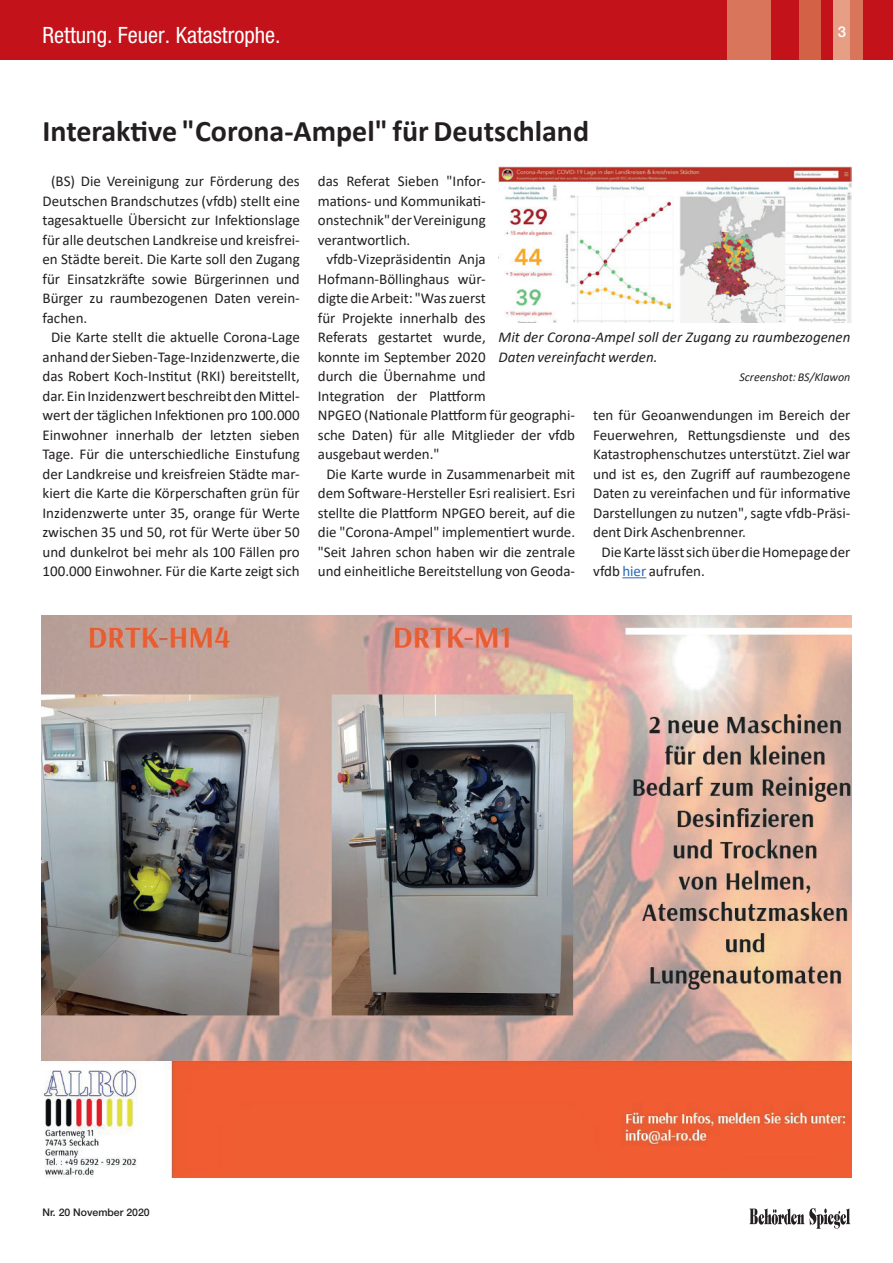
<style>
.page{position:relative;width:893px;height:1263px;background:#fff}
.page>*{position:absolute;margin:0;border:0;box-sizing:border-box;transform-origin:0 0}
.t1{font:700 30px "Calibri";color:#231f20}
.t2{font:condensed 22.5px "Helvetica Neue";color:#fff}
.t3{font:15px "Calibri";color:#231f20}
.t4{font:italic 15px/19.5px "Calibri";color:#231f20}
.t5{font:500 15px "Helvetica Neue";color:#fff}
.t6{font:italic 12px "Calibri";color:#231f20}
.t7{font:500 10.5px "Helvetica Neue";color:#231f20}
.s1{color:#2a68b3}
</style>
<div class="page">
<div style="left:0;top:0;width:893px;height:60px;background:#c4121a"></div>
<div style="left:799px;top:0;width:21px;height:60px;background:#d36146"></div>
<div style="left:727px;top:0;width:43px;height:60px;background:#d9755a"></div>
<div style="left:833px;top:0;width:24px;height:60px;background:#e69e85"></div>
<div style="left:850px;top:0;width:13px;height:60px;background:#d9755a"></div>
<svg style="left:749px;top:1208px;width:101px;height:21px"></svg>
<svg style="left:622px;top:577px;width:24px;height:1px"></svg>
<img style="left:41px;top:615px;width:811px;height:563px">
<img style="left:498px;top:167px;width:354px;height:156px">
<h2 class="t2" style="left:43px;top:22px;width:240px">Rettung. Feuer. Katastrophe.</h2>
<p class="t5" style="left:838px;top:23px;width:10px">3</p>
<h1 class="t1" style="left:43px;top:110px;width:548px">Interaktive "Corona-Ampel" für Deutschland</h1>
<p class="t3" style="left:51px;top:171px;width:250px">(BS) Die Vereinigung zur Förderung des</p>
<p class="t3" style="left:43px;top:190px;width:259px">Deutschen Brandschutzes (vfdb) stellt eine</p>
<p class="t3" style="left:43px;top:210px;width:259px">tagesaktuelle Übersicht zur Infektionslage</p>
<p class="t3" style="left:43px;top:229px;width:259px">für alle deutschen Landkreise und kreisfrei-</p>
<p class="t3" style="left:43px;top:249px;width:259px">en Städte bereit. Die Karte soll den Zugang</p>
<p class="t3" style="left:43px;top:268px;width:259px">für Einsatzkräfte sowie Bürgerinnen und</p>
<p class="t3" style="left:43px;top:288px;width:259px">Bürger zu raumbezogenen Daten verein-</p>
<p class="t3" style="left:43px;top:307px;width:46px">fachen.</p>
<p class="t3" style="left:51px;top:327px;width:250px">Die Karte stellt die aktuelle Corona-Lage</p>
<p class="t3" style="left:43px;top:346px;width:259px">anhand der Sieben-Tage-Inzidenzwerte, die</p>
<p class="t3" style="left:43px;top:366px;width:259px">das Robert Koch-Institut (RKI) bereitstellt,</p>
<p class="t3" style="left:43px;top:385px;width:259px">dar. Ein Inzidenzwert beschreibt den Mittel-</p>
<p class="t3" style="left:43px;top:405px;width:259px">wert der täglichen Infektionen pro 100.000</p>
<p class="t3" style="left:43px;top:424px;width:259px">Einwohner innerhalb der letzten sieben</p>
<p class="t3" style="left:43px;top:444px;width:259px">Tage. Für die unterschiedliche Einstufung</p>
<p class="t3" style="left:43px;top:463px;width:259px">der Landkreise und kreisfreien Städte mar-</p>
<p class="t3" style="left:43px;top:483px;width:259px">kiert die Karte die Körperschaften grün für</p>
<p class="t3" style="left:43px;top:502px;width:259px">Inzidenzwerte unter 35, orange für Werte</p>
<p class="t3" style="left:43px;top:522px;width:259px">zwischen 35 und 50, rot für Werte über 50</p>
<p class="t3" style="left:43px;top:541px;width:259px">und dunkelrot bei mehr als 100 Fällen pro</p>
<p class="t3" style="left:43px;top:561px;width:259px">100.000 Einwohner. Für die Karte zeigt sich</p>
<p class="t3" style="left:318px;top:171px;width:169px">das Referat Sieben "Infor-</p>
<p class="t3" style="left:318px;top:190px;width:169px">mations- und Kommunikati-</p>
<p class="t3" style="left:318px;top:210px;width:169px">onstechnik" der Vereinigung</p>
<p class="t3" style="left:318px;top:229px;width:94px">verantwortlich.</p>
<p class="t3" style="left:326px;top:249px;width:161px">vfdb-Vizepräsidentin Anja</p>
<p class="t3" style="left:318px;top:268px;width:169px">Hofmann-Böllinghaus wür-</p>
<p class="t3" style="left:318px;top:288px;width:169px">digte die Arbeit: "Was zuerst</p>
<p class="t3" style="left:318px;top:307px;width:169px">für Projekte innerhalb des</p>
<p class="t3" style="left:318px;top:327px;width:169px">Referats gestartet wurde,</p>
<p class="t3" style="left:318px;top:346px;width:169px">konnte im September 2020</p>
<p class="t3" style="left:318px;top:366px;width:169px">durch die Übernahme und</p>
<p class="t3" style="left:318px;top:385px;width:169px">Integration der Plattform</p>
<p class="t3" style="left:318px;top:405px;width:259px">NPGEO (Nationale Plattform für geographi-</p>
<p class="t3" style="left:318px;top:424px;width:259px">sche Daten) für alle Mitglieder der vfdb</p>
<p class="t3" style="left:318px;top:444px;width:123px">ausgebaut werden."</p>
<p class="t3" style="left:326px;top:463px;width:250px">Die Karte wurde in Zusammenarbeit mit</p>
<p class="t3" style="left:318px;top:483px;width:259px">dem Software-Hersteller Esri realisiert. Esri</p>
<p class="t3" style="left:318px;top:502px;width:259px">stellte die Plattform NPGEO bereit, auf die</p>
<p class="t3" style="left:318px;top:522px;width:259px">die "Corona-Ampel" implementiert wurde.</p>
<p class="t3" style="left:318px;top:541px;width:259px">"Seit Jahren schon haben wir die zentrale</p>
<p class="t3" style="left:318px;top:561px;width:259px">und einheitliche Bereitstellung von Geoda-</p>
<p class="t4" style="left:498px;top:327px;width:353px">Mit der Corona-Ampel soll der Zugang zu raumbezogenen<br>Daten vereinfacht werden.</p>
<p class="t6" style="left:739px;top:369px;width:112px">Screenshot: BS/Klawon</p>
<p class="t3" style="left:593px;top:405px;width:259px">ten für Geoanwendungen im Bereich der</p>
<p class="t3" style="left:593px;top:424px;width:259px">Feuerwehren, Rettungsdienste und des</p>
<p class="t3" style="left:593px;top:444px;width:259px">Katastrophenschutzes unterstützt. Ziel war</p>
<p class="t3" style="left:593px;top:463px;width:259px">und ist es, den Zugriff auf raumbezogene</p>
<p class="t3" style="left:593px;top:483px;width:259px">Daten zu vereinfachen und für informative</p>
<p class="t3" style="left:593px;top:502px;width:259px">Darstellungen zu nutzen", sagte vfdb-Präsi-</p>
<p class="t3" style="left:593px;top:522px;width:154px">dent Dirk Aschenbrenner.</p>
<p class="t3" style="left:602px;top:541px;width:250px">Die Karte lässt sich über die Homepage der</p>
<p class="t3" style="left:593px;top:561px;width:113px">vfdb <span class="s1">hier</span> aufrufen.</p>
<p class="t7" style="left:43px;top:1206px;width:109px">Nr. 20 November 2020</p>
</div>
